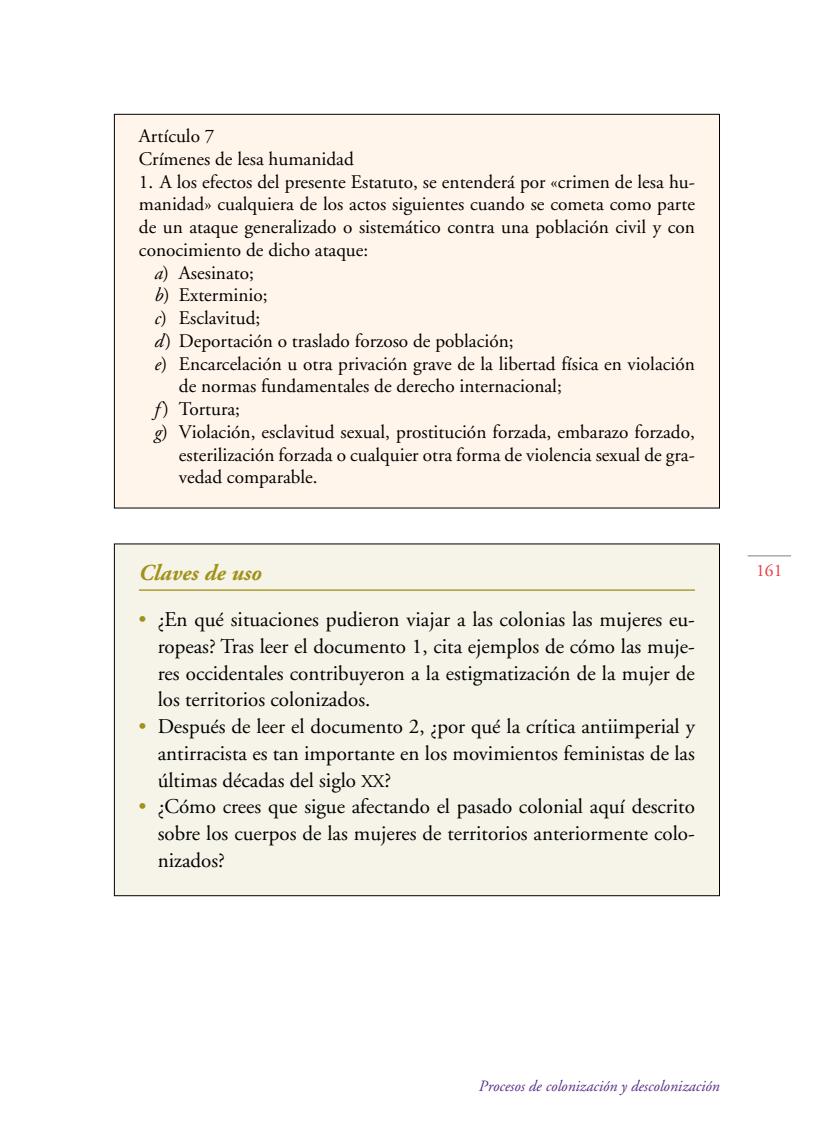
<style>
.page{position:relative;width:819px;height:1141px;background:#fff}
.page>*{position:absolute;margin:0;border:0;box-sizing:border-box;transform-origin:0 0}
.t1{font:italic 700 22.75px "Adobe Garamond";color:#a09219}
.t2{font:21px/26.8px "Adobe Garamond";color:#000;text-align:justify}
.t3{font:19.25px/22.8px "Adobe Garamond";color:#000}
.t4{font:17.5px "Adobe Garamond Regular SC850";color:#e83843}
.t5{font:italic 15.75px "Adobe Garamond";color:#572f88}
.s1{font-style:italic}
.s2{color:#a09219}
.s3{font-family:"Adobe Garamond Regular SC850";font-size:17.85px}
</style>
<div class="page">
<hr style="left:747px;top:555px;width:44px;height:1px;background:#9d9d9c">
<div style="left:114px;top:544px;width:605px;height:352px;background:#f6f3e9"></div>
<div style="left:114px;top:114px;width:605px;height:394px;background:#fff5eb"></div>
<hr style="left:139px;top:589px;width:555px;height:2px;background:#a09219">
<p class="t3" style="left:139px;top:125px;width:216px">Artículo 7<br>Crímenes de lesa humanidad</p>
<p class="t3" style="left:139px;top:171px;width:557px">1. A los efectos del presente Estatuto, se entenderá por «crimen de lesa hu-</p>
<p class="t3" style="left:139px;top:193px;width:557px">manidad» cualquiera de los actos siguientes cuando se cometa como parte</p>
<p class="t3" style="left:139px;top:216px;width:557px">de un ataque generalizado o sistemático contra una población civil y con</p>
<p class="t3" style="left:139px;top:239px;width:231px">conocimiento de dicho ataque:</p>
<p class="t3" style="left:154px;top:262px;width:101px"><span class="s1">a</span>) Asesinato;</p>
<p class="t3" style="left:154px;top:284px;width:115px"><span class="s1">b</span>) Exterminio;</p>
<p class="t3" style="left:154px;top:307px;width:107px"><span class="s1">c</span>) Esclavitud;</p>
<p class="t3" style="left:154px;top:330px;width:361px"><span class="s1">d</span>) Deportación o traslado forzoso de población;</p>
<p class="t3" style="left:154px;top:353px;width:542px"><span class="s1">e</span>) Encarcelación u otra privación grave de la libertad física en violación</p>
<p class="t3" style="left:179px;top:375px;width:384px">de normas fundamentales de derecho internacional;</p>
<p class="t3" style="left:154px;top:398px;width:87px"><span class="s1">f</span> ) Tortura;</p>
<p class="t3" style="left:154px;top:421px;width:542px"><span class="s1">g</span>) Violación, esclavitud sexual, prostitución forzada, embarazo forzado,</p>
<p class="t3" style="left:179px;top:444px;width:517px">esterilización forzada o cualquier otra forma de violencia sexual de gra-</p>
<p class="t3" style="left:179px;top:466px;width:140px">vedad comparable.</p>
<p class="t1" style="left:139px;top:560px;width:124px">Claves de uso</p>
<p class="t2" style="left:158px;top:607px;width:538px;text-indent:-19px"><span class="s2">•</span> ¿En qué situaciones pudieron viajar a las colonias las mujeres eu&shy;ropeas? Tras leer el documento 1, cita ejemplos de cómo las muje&shy;res occidentales contribuyeron a la estigmatización de la mujer de los territorios colonizados.</p>
<p class="t2" style="left:158px;top:714px;width:538px;text-indent:-19px"><span class="s2">•</span> Después de leer el documento 2, ¿por qué la crítica antiimperial y antirracista es tan importante en los movimientos feministas de las últimas décadas del siglo <span class="s3">xx</span>?</p>
<p class="t2" style="left:158px;top:794px;width:538px;text-indent:-19px"><span class="s2">•</span> ¿Cómo crees que sigue afectando el pasado colonial aquí descrito sobre los cuerpos de las mujeres de territorios anteriormente colo&shy;nizados?</p>
<p class="t4" style="left:756px;top:561px;width:28px">161</p>
<p class="t5" style="left:479px;top:1077px;width:242px">Procesos de colonización y descolonización</p>
</div>
